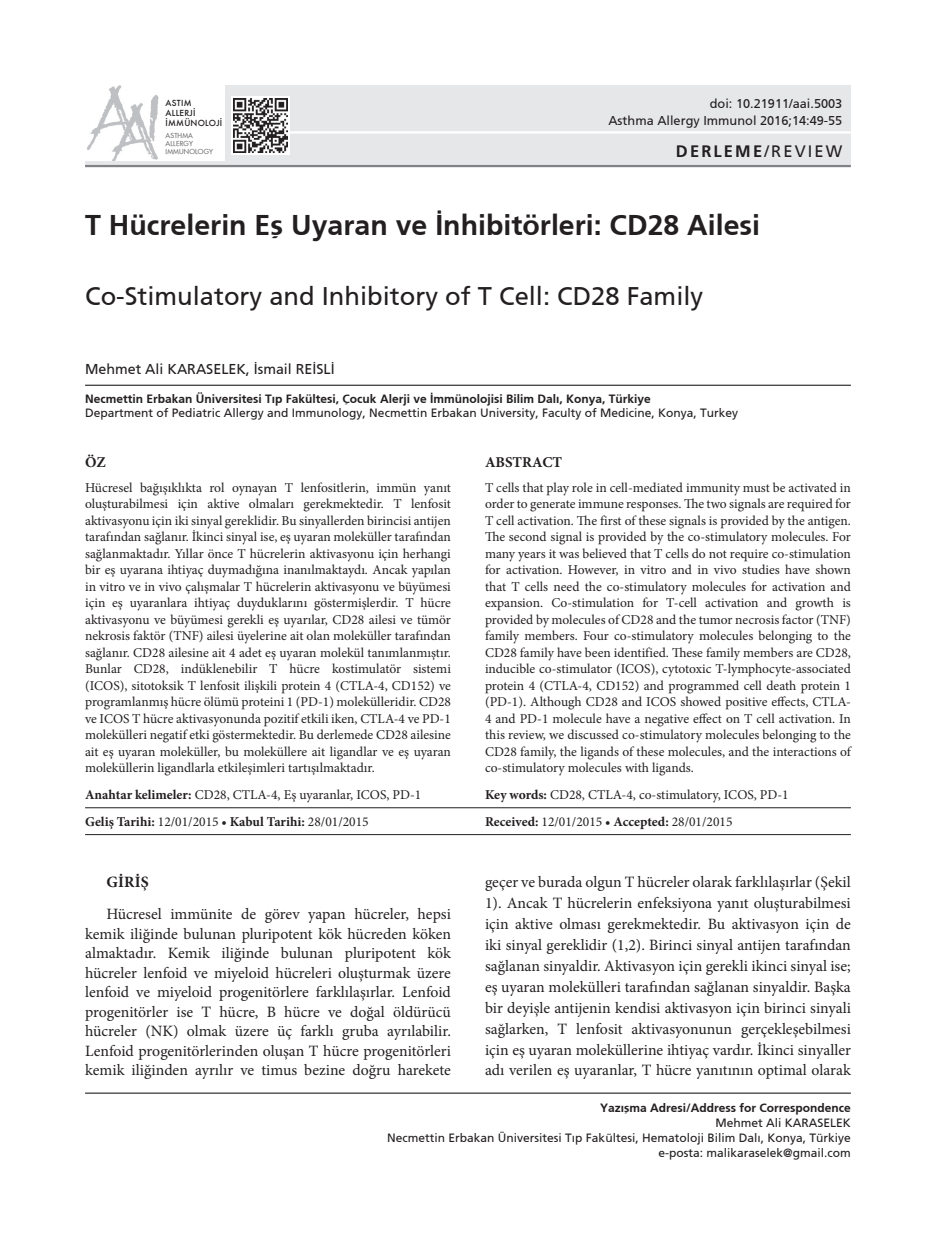
<style>
.page{position:relative;width:936px;height:1234px;background:#fff}
.page>*{position:absolute;margin:0;border:0;box-sizing:border-box;transform-origin:0 0}
.t1{font:700 28.5px "Frutiger";color:#231f20}
.t2{font:25.5px "Frutiger Roman";color:#231f20}
.t3{font:700 16.5px "Frutiger";letter-spacing:.13em;color:#231f20}
.t4{font:15.75px/21px "Minion Pro";color:#231f20;text-align:justify}
.t5{font:700 15.75px "Minion Pro";letter-spacing:.01em;color:#231f20}
.t6{font:700 15px "Minion Pro";color:#231f20}
.t7{font:14.25px "Frutiger Roman";color:#231f20}
.t8{font:13.5px/16.5px "Minion Pro";color:#231f20;text-align:justify}
.t9{font:700 13.5px "Minion Pro";letter-spacing:-.005em;color:#231f20}
.t10{font:12.75px/16.5px "Frutiger Roman";color:#231f20;text-align:right}
.t11{font:12px "Frutiger Roman";color:#231f20}
.t12{font:700 12px "Frutiger";color:#231f20}
.t13{font:500 8.1px/9.8px "Futura";letter-spacing:.025em;color:#231f20}
.t14{font:6.75px/8.1px "Futura";letter-spacing:.025em;color:#6c6d70}
.s1{font-family:"Frutiger Roman";font-weight:400}
.s2{font-weight:700}
.s3{font-weight:400}
</style>
<div class="page">
<div style="left:85px;top:85px;width:765px;height:82px;background:#e6e7e9"></div>
<hr style="left:85px;top:165px;width:765px;height:2px;background:#808285">
<hr style="left:85px;top:1092px;width:765px;height:1px;background:#231f20">
<hr style="left:283px;top:131px;width:567px;height:2px;background:#fff">
<svg style="left:231px;top:97px;width:58px;height:58px"></svg>
<img style="left:233px;top:99px;width:54px;height:54px">
<img style="left:85px;top:85px;width:140px;height:76px">
<hr style="left:85px;top:384px;width:765px;height:2px;background:#231f20">
<hr style="left:85px;top:807px;width:765px;height:1px;background:#231f20">
<hr style="left:85px;top:834px;width:765px;height:1px;background:#231f20">
<p class="t13" style="left:166px;top:98px;width:58px">ASTIM<br>ALLERJİ<br>İMMÜNOLOJİ</p>
<p class="t14" style="left:166px;top:131px;width:49px">ASTHMA<br>ALLERGY<br>IMMUNOLOGY</p>
<p class="t10" style="left:608px;top:95px;width:235px">doi: 10.21911/aai.5003<br>Asthma Allergy Immunol 2016;14:49-55</p>
<p class="t3" style="left:676px;top:141px;width:168px">DERLEME<span class="s1">/REVIEW</span></p>
<h1 class="t1" style="left:85px;top:208px;width:676px">T Hücrelerin Eş Uyaran ve İnhibitörleri: CD28 Ailesi</h1>
<h2 class="t2" style="left:85px;top:281px;width:619px">Co-Stimulatory and Inhibitory of T Cell: CD28 Family</h2>
<p class="t7" style="left:85px;top:360px;width:102px">Mehmet Ali Karaselek</p>
<p class="t7" style="left:246px;top:360px;width:90px">, İsmail REİSLİ</p>
<p class="t12" style="left:85px;top:391px;width:567px">Necmettin Erbakan Üniversitesi Tıp Fakültesi, Çocuk Alerji ve İmmünolojisi Bilim Dalı, Konya, Türkiye</p>
<p class="t11" style="left:85px;top:406px;width:654px">Department of Pediatric Allergy and Immunology, Necmettin Erbakan University, Faculty of Medicine, Konya, Turkey</p>
<p class="t6" style="left:85px;top:451px;width:22px">ÖZ</p>
<p class="t8" style="left:85px;top:479px;width:367px">Hücresel bağışıklıkta rol oynayan T lenfositlerin, immün yanıt oluşturabilmesi için aktive olmaları gerekmektedir. T lenfosit aktivasyonu için iki sinyal gereklidir. Bu sinyallerden birincisi antijen tarafından sağlanır. İkinci sinyal ise, eş uyaran moleküller tarafından sağlanmaktadır. Yıllar önce T hücrelerin aktivasyonu için herhangi bir eş uyarana ihtiyaç duymadığına inanılmaktaydı. Ancak yapılan in vitro ve in vivo çalışmalar T hücrelerin aktivasyonu ve büyümesi için eş uyaranlara ihtiyaç duyduklarını göstermişlerdir. T hücre aktivasyonu ve büyümesi gerekli eş uyarılar, CD28 ailesi ve tümör nekrosis faktör (TNF) ailesi üyelerine ait olan moleküller tarafından sağlanır. CD28 ailesine ait 4 adet eş uyaran molekül tanımlanmıştır.<br>Bunlar CD28, indüklenebilir T hücre kostimulatör sistemi (ICOS), sitotoksik T lenfosit ilişkili protein 4 (CTLA-4, CD152) ve programlanmış hücre ölümü proteini 1 (PD-1) molekülleridir. CD28 ve ICOS T hücre aktivasyonunda pozitif etkili iken, CTLA-4 ve PD-1 molekülleri negatif etki göstermektedir. Bu derlemede CD28 ailesine ait eş uyaran moleküller, bu moleküllere ait ligandlar ve eş uyaran moleküllerin ligandlarla etkileşimleri tartışılmaktadır.</p>
<p class="t6" style="left:485px;top:451px;width:79px">ABSTRACT</p>
<p class="t8" style="left:485px;top:479px;width:367px">T cells that play role in cell-mediated immunity must be activated in order to generate immune responses. The two signals are required for T cell activation. The first of these signals is provided by the antigen.<br>The second signal is provided by the co-stimulatory molecules. For many years it was believed that T cells do not require co-stimulation for activation. However, in vitro and in vivo studies have shown that T cells need the co-stimulatory molecules for activation and expansion. Co-stimulation for T-cell activation and growth is provided by molecules of CD28 and the tumor necrosis factor (TNF) family members. Four co-stimulatory molecules belonging to the CD28 family have been identified. These family members are CD28, inducible co-stimulator (ICOS), cytotoxic T-lymphocyte-associated protein 4 (CTLA-4, CD152) and programmed cell death protein 1 (PD-1). Although CD28 and ICOS showed positive effects, CTLA-4 and PD-1 molecule have a negative effect on T cell activation. In this review, we discussed co-stimulatory molecules belonging to the CD28 family, the ligands of these molecules, and the interactions of co-stimulatory molecules with ligands.</p>
<p class="t8" style="left:85px;top:786px;width:338px"><span class="s2">Anahtar kelimeler:</span> CD28, CTLA-4, Eş uyaranlar, ICOS, PD-1</p>
<p class="t8" style="left:485px;top:786px;width:305px"><span class="s2">Key words:</span> CD28, CTLA-4, co-stimulatory, ICOS, PD-1</p>
<p class="t9" style="left:85px;top:812px;width:285px">Geliş Tarihi: <span class="s3">12/01/2015</span> • Kabul Tarihi: <span class="s3">28/01/2015</span></p>
<p class="t8" style="left:485px;top:813px;width:249px"><span class="s2">Received:</span> 12/01/2015 <span class="s2">• Accepted:</span> 28/01/2015</p>
<p class="t5" style="left:106px;top:870px;width:44px">Giriş</p>
<p class="t4" style="left:85px;top:904px;width:367px;line-height:19.5px;text-indent:21px">Hücresel immünite de görev yapan hücreler, hepsi kemik iliğinde bulunan pluripotent kök hücreden köken almaktadır. Kemik iliğinde bulunan pluripotent kök hücreler lenfoid ve miyeloid hücreleri oluşturmak üzere lenfoid ve miyeloid progenitörlere farklılaşırlar. Lenfoid progenitörler ise T hücre, B hücre ve doğal öldürücü hücreler (NK) olmak üzere üç farklı gruba ayrılabilir.<br>Lenfoid progenitörlerinden oluşan T hücre progenitörleri kemik iliğinden ayrılır ve timus bezine doğru harekete</p>
<p class="t4" style="left:485px;top:871px;width:367px">geçer ve burada olgun T hücreler olarak farklılaşırlar (Şekil 1). Ancak T hücrelerin enfeksiyona yanıt oluşturabilmesi için aktive olması gerekmektedir. Bu aktivasyon için de iki sinyal gereklidir (1,2). Birinci sinyal antijen tarafından sağlanan sinyaldir. Aktivasyon için gerekli ikinci sinyal ise; eş uyaran molekülleri tarafından sağlanan sinyaldir. Başka bir deyişle antijenin kendisi aktivasyon için birinci sinyali sağlarken, T lenfosit aktivasyonunun gerçekleşebilmesi için eş uyaran moleküllerine ihtiyaç vardır. İkinci sinyaller adı verilen eş uyaranlar, T hücre yanıtının optimal olarak</p>
<p class="t12" style="left:600px;top:1100px;width:252px">Yazışma Adresi/Address for Correspondence</p>
<p class="t11" style="left:715px;top:1115px;width:86px">Mehmet Ali Karaselek</p>
<p class="t11" style="left:387px;top:1130px;width:465px">Necmettin Erbakan Üniversitesi Tıp Fakültesi, Hematoloji Bilim Dalı, Konya, Türkiye</p>
<p class="t11" style="left:658px;top:1145px;width:194px">e-posta: malikaraselek@gmail.com</p>
</div>
